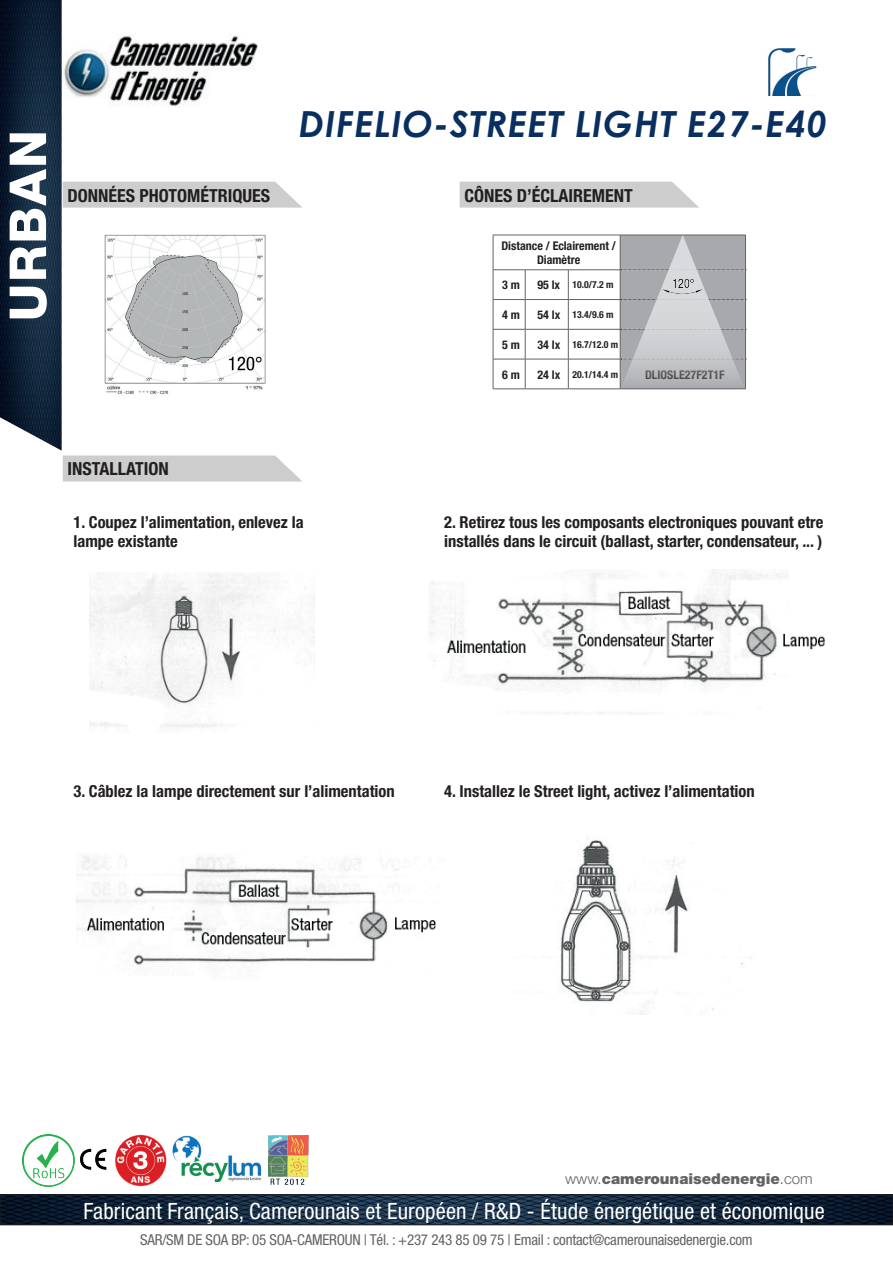
<style>
.page{position:relative;width:893px;height:1263px;background:#fff}
.page>*{position:absolute;margin:0;border:0;box-sizing:border-box;transform-origin:0 0}
.t1{font:800 51px "Helvetica Neue";color:#fff}
.t2{font:italic 700 36px "Century Gothic";letter-spacing:.03em;color:#082f5f}
.t3{font:condensed 22.5px "Helvetica Neue";letter-spacing:.005em;color:#fff}
.t4{font:700 condensed 18px "Helvetica Neue";color:#231f20}
.t5{font:700 condensed 16.5px/19.8px "Helvetica Neue";color:#231f20}
.t6{font:condensed 15px "Helvetica Neue";letter-spacing:-.015em;color:#636366}
.t7{font:900 15px "Helvetica Neue";color:#636366}
.t8{font:700 condensed 12px/14.4px "Helvetica Neue";color:#231f20;text-align:center}
.t9{font:700 condensed 9.75px "Helvetica Neue";color:#231f20}
.s1{font-size:12px}
.s2{font-weight:300}
</style>
<div class="page">
<img style="left:0;top:0;width:62px;height:451px">
<img style="left:768px;top:48px;width:48px;height:47px">
<svg style="left:63px;top:182px;width:239px;height:26px;background:#cfd0cf"></svg>
<svg style="left:460px;top:182px;width:239px;height:26px;background:#cfd0cf"></svg>
<hr style="left:493px;top:235px;width:1px;height:35px;background:#636366">
<svg style="left:493px;top:270px;width:1px;height:59px"></svg>
<hr style="left:493px;top:329px;width:1px;height:30px;background:#636366">
<hr style="left:493px;top:359px;width:32px;height:1px;background:#636366">
<hr style="left:493px;top:359px;width:1px;height:30px;background:#636366">
<hr style="left:525px;top:359px;width:43px;height:1px;background:#636366">
<hr style="left:568px;top:359px;width:52px;height:1px;background:#636366">
<hr style="left:493px;top:389px;width:32px;height:1px;background:#636366">
<hr style="left:525px;top:389px;width:43px;height:1px;background:#636366">
<hr style="left:568px;top:389px;width:52px;height:1px;background:#636366">
<hr style="left:620px;top:389px;width:126px;height:1px;background:#636366">
<hr style="left:493px;top:235px;width:32px;height:1px;background:#636366">
<hr style="left:525px;top:235px;width:43px;height:1px;background:#636366">
<hr style="left:568px;top:235px;width:52px;height:1px;background:#636366">
<hr style="left:493px;top:269px;width:32px;height:1px;background:#636366">
<hr style="left:525px;top:269px;width:43px;height:1px;background:#636366">
<hr style="left:568px;top:269px;width:52px;height:1px;background:#636366">
<hr style="left:493px;top:299px;width:32px;height:1px;background:#636366">
<hr style="left:525px;top:299px;width:43px;height:1px;background:#636366">
<svg style="left:525px;top:270px;width:1px;height:59px"></svg>
<hr style="left:568px;top:299px;width:52px;height:1px;background:#636366">
<svg style="left:568px;top:270px;width:1px;height:59px"></svg>
<hr style="left:493px;top:329px;width:32px;height:1px;background:#636366">
<hr style="left:525px;top:329px;width:43px;height:1px;background:#636366">
<hr style="left:525px;top:329px;width:1px;height:30px;background:#636366">
<hr style="left:568px;top:329px;width:52px;height:1px;background:#636366">
<hr style="left:568px;top:329px;width:1px;height:30px;background:#636366">
<hr style="left:525px;top:359px;width:1px;height:30px;background:#636366">
<hr style="left:568px;top:359px;width:1px;height:30px;background:#636366">
<svg style="left:620px;top:235px;width:126px;height:154px;background:#b5b6b9"></svg>
<img style="left:662px;top:289px;width:41px;height:4px">
<img style="left:666px;top:274px;width:33px;height:17px">
<svg style="left:63px;top:455px;width:239px;height:26px;background:#cfd0cf"></svg>
<img style="left:105px;top:235px;width:161px;height:159px">
<img style="left:90px;top:572px;width:225px;height:156px">
<img style="left:429px;top:570px;width:396px;height:145px">
<img style="left:76px;top:856px;width:360px;height:111px">
<img style="left:559px;top:838px;width:184px;height:176px">
<img style="left:63px;top:34px;width:195px;height:72px">
<img style="left:2px;top:1197px;width:889px;height:26px">
<div style="left:0;top:1195px;width:893px;height:30px;border:1px solid #231f20"></div>
<img style="left:80px;top:1148px;width:27px;height:22px">
<img style="left:172px;top:1136px;width:90px;height:47px">
<img style="left:115px;top:1134px;width:51px;height:52px">
<img style="left:268px;top:1135px;width:41px;height:50px">
<img style="left:22px;top:1134px;width:52px;height:52px">
<h1 class="t1" style="left:-2px;top:321px;width:193px;rotate:-90deg">URBAN</h1>
<h2 class="t2" style="left:299px;top:97px;width:530px">DIFELIO-STREET LIGHT E27-E40</h2>
<p class="t4" style="left:68px;top:184px;width:204px">DONNÉES PHOTOMÉTRIQUES</p>
<p class="t4" style="left:464px;top:184px;width:170px">CÔNES D’ÉCLAIREMENT</p>
<p class="t8" style="left:501px;top:238px;width:116px">Distance / Eclairement /<br>Diamètre</p>
<p class="t8" style="left:502px;top:278px;width:19px">3 m</p>
<p class="t9" style="left:537px;top:279px;width:78px"><span class="s1">95 lx</span> 10.0/7.2 m</p>
<p class="t8" style="left:502px;top:307px;width:19px">4 m</p>
<p class="t9" style="left:537px;top:309px;width:78px"><span class="s1">54 lx</span> 13.4/9.6 m</p>
<p class="t8" style="left:502px;top:337px;width:19px">5 m</p>
<p class="t9" style="left:537px;top:339px;width:82px"><span class="s1">34 lx</span> 16.7/12.0 m</p>
<p class="t8" style="left:502px;top:367px;width:19px">6 m</p>
<p class="t9" style="left:537px;top:368px;width:82px"><span class="s1">24 lx</span> 20.1/14.4 m</p>
<p class="t8" style="left:645px;top:367px;width:81px">DLIOSLE27F2T1F</p>
<p class="t4" style="left:68px;top:458px;width:103px">INSTALLATION</p>
<p class="t5" style="left:74px;top:511px;width:232px">1. Coupez l’alimentation, enlevez la lampe existante</p>
<p class="t5" style="left:444px;top:511px;width:381px">2. Retirez tous les composants electroniques pouvant etre installés dans le circuit (ballast, starter, condensateur, ... )</p>
<p class="t5" style="left:74px;top:781px;width:323px">3. Câblez la lampe directement sur l’alimentation</p>
<p class="t5" style="left:444px;top:781px;width:312px">4. Installez le Street light, activez l’alimentation</p>
<p class="t7" style="left:565px;top:1169px;width:249px"><span class="s2">www.</span>camerounaisedenergie<span class="s2">.com</span></p>
<h3 class="t3" style="left:84px;top:1198px;width:743px">Fabricant Français, Camerounais et Européen / R&amp;D - Étude énergétique et économique</h3>
<p class="t6" style="left:140px;top:1230px;width:614px">SAR/SM DE SOA BP: 05 SOA-CAMEROUN | Tél. : +237 243 85 09 75 | Email : contact@camerounaisedenergie.com</p>
</div>
